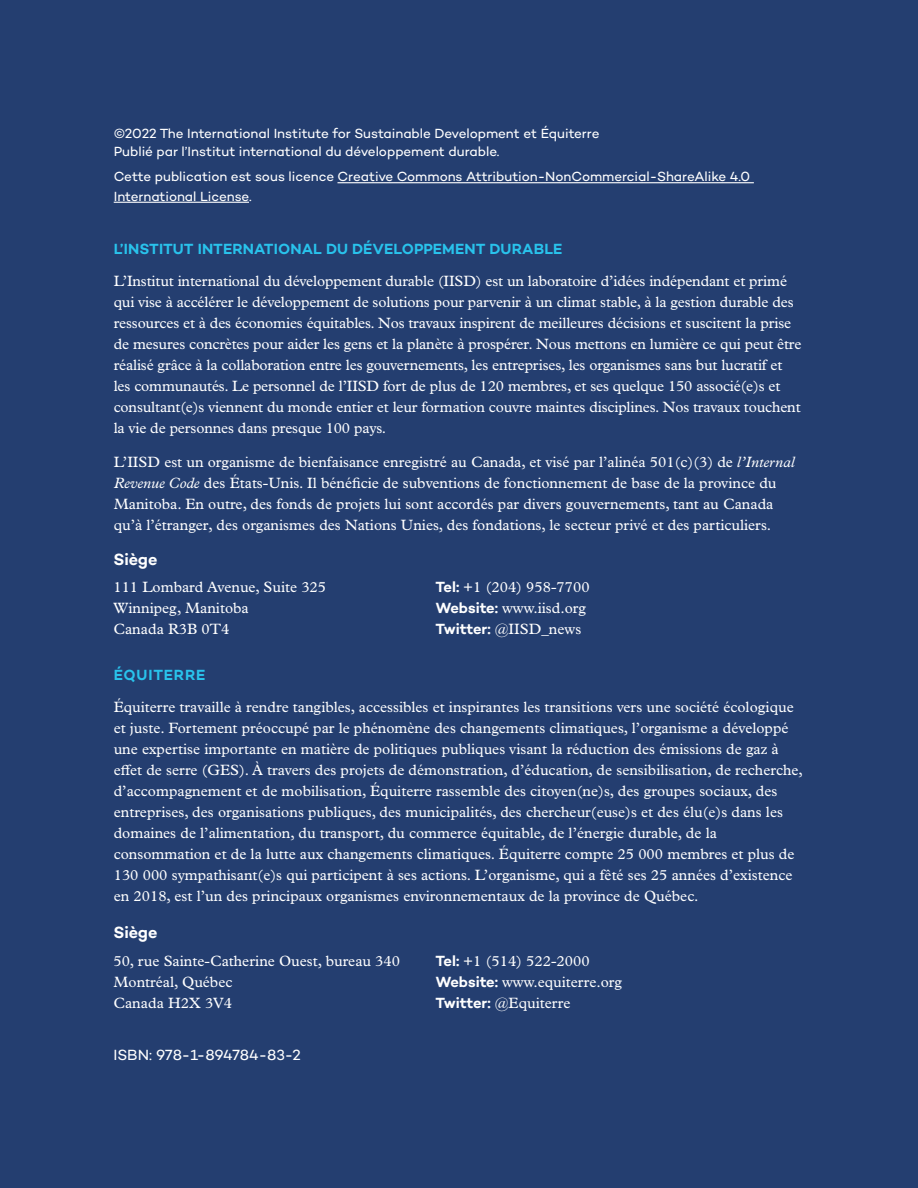
<style>
.page{position:relative;width:918px;height:1188px;background:#243e70}
.page>*{position:absolute;margin:0;border:0;box-sizing:border-box;transform-origin:0 0}
.t1{font:600 16.5px "Campton";letter-spacing:-.005em;color:#fff}
.t2{font:15px/21px "Plantin MT Pro";color:#fff}
.t3{font:600 15px "Campton";letter-spacing:.01em;color:#29c3ec}
.t4{font:15px "Campton";letter-spacing:-.005em;color:#fff}
.t5{font:600 15px "Campton";letter-spacing:.05em;color:#29c3ec}
.t6{font:13.5px/18px "Campton";letter-spacing:-.005em;color:#fff}
.s1{font-style:italic}
.s2{font-family:"Campton";font-weight:600}
</style>
<div class="page">
<hr style="left:337px;top:182px;width:417px;height:1px;background:#fff">
<hr style="left:114px;top:202px;width:135px;height:1px;background:#fff">
<p class="t6" style="left:114px;top:125px;width:487px">©2022 The International Institute for Sustainable Development et Équiterre<br>Publié par l’Institut international du développement durable.</p>
<p class="t6" style="left:114px;top:167px;width:638px;line-height:19.5px">Cette publication est sous licence Creative Commons Attribution-NonCommercial-ShareAlike 4.0<br>International License.</p>
<p class="t3" style="left:114px;top:239px;width:450px">L’INSTITUT INTERNATIONAL DU DÉVELOPPEMENT DURABLE</p>
<p class="t2" style="left:114px;top:270px;width:689px">L’Institut international du développement durable (IISD) est un laboratoire d’idées indépendant et primé qui vise à accélérer le développement de solutions pour parvenir à un climat stable, à la gestion durable des ressources et à des économies équitables. Nos travaux inspirent de meilleures décisions et suscitent la prise de mesures concrètes pour aider les gens et la planète à prospérer. Nous mettons en lumière ce qui peut être réalisé grâce à la collaboration entre les gouvernements, les entreprises, les organismes sans but lucratif et les communautés. Le personnel de l’IISD fort de plus de 120 membres, et ses quelque 150 associé(e)s et consultant(e)s viennent du monde entier et leur formation couvre maintes disciplines. Nos travaux touchent la vie de personnes dans presque 100 pays.</p>
<p class="t2" style="left:114px;top:452px;width:682px">L’IISD est un organisme de bienfaisance enregistré au Canada, et visé par l’alinéa 501(c)(3) de <span class="s1">l’Internal Revenue Code</span> des États-Unis. Il bénéficie de subventions de fonctionnement de base de la province du Manitoba. En outre, des fonds de projets lui sont accordés par divers gouvernements, tant au Canada qu’à l’étranger, des organismes des Nations Unies, des fondations, le secteur privé et des particuliers.</p>
<p class="t1" style="left:113px;top:549px;width:45px">Siège</p>
<p class="t2" style="left:113px;top:577px;width:214px">111 Lombard Avenue, Suite 325<br>Winnipeg, Manitoba<br>Canada R3B 0T4</p>
<p class="t2" style="left:436px;top:577px;width:156px"><span class="s2">Tel:</span> +1 (204) 958-7700<br><span class="s2">Website:</span> www.iisd.org<br><span class="s2">Twitter:</span> @IISD_news</p>
<p class="t5" style="left:114px;top:666px;width:93px">ÉQUITERRE</p>
<p class="t2" style="left:114px;top:697px;width:691px">Équiterre travaille à rendre tangibles, accessibles et inspirantes les transitions vers une société écologique et juste. Fortement préoccupé par le phénomène des changements climatiques, l’organisme a développé une expertise importante en matière de politiques publiques visant la réduction des émissions de gaz à effet de serre (GES). À travers des projets de démonstration, d’éducation, de sensibilisation, de recherche, d’accompagnement et de mobilisation, Équiterre rassemble des citoyen(ne)s, des groupes sociaux, des entreprises, des organisations publiques, des municipalités, des chercheur(euse)s et des élu(e)s dans les domaines de l’alimentation, du transport, du commerce équitable, de l’énergie durable, de la consommation et de la lutte aux changements climatiques. Équiterre compte 25 000 membres et plus de 130 000 sympathisant(e)s qui participent à ses actions. L’organisme, qui a fêté ses 25 années d’existence en 2018, est l’un des principaux organismes environnementaux de la province de Québec.</p>
<p class="t1" style="left:113px;top:922px;width:45px">Siège</p>
<p class="t2" style="left:113px;top:950px;width:288px">50, rue Sainte-Catherine Ouest, bureau 340<br>Montréal, Québec<br>Canada H2X 3V4</p>
<p class="t2" style="left:436px;top:950px;width:188px"><span class="s2">Tel:</span> +1 (514) 522-2000<br><span class="s2">Website:</span> www.equiterre.org<br><span class="s2">Twitter:</span> @Equiterre</p>
<p class="t4" style="left:113px;top:1046px;width:189px">ISBN: 978-1-894784-83-2</p>
</div>
